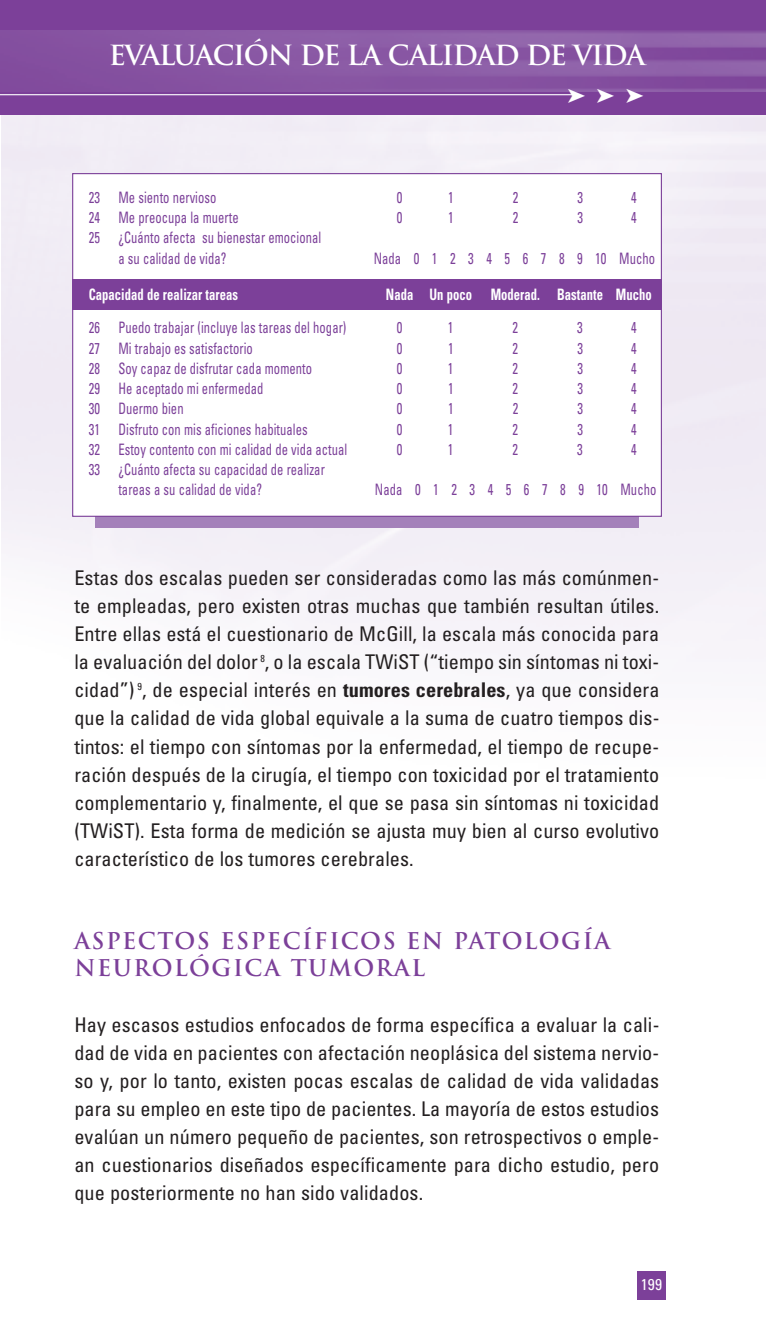
<style>
.page{position:relative;width:766px;height:1340px;background:#fff}
.page>*{position:absolute;margin:0;border:0;box-sizing:border-box;transform-origin:0 0}
.t1{font:700 27px "Trajan";letter-spacing:-.045em;color:#fff}
.t2{font:700 22.5px/27px "Trajan";letter-spacing:.065em;color:#7c4099}
.t3{font:20.47px "Zapf Dingbats ITC";color:#fff}
.t4{font:condensed 20.25px/28.1px "Univers";letter-spacing:.005em;color:#231f20;text-align:justify}
.t5{font:condensed 15.75px/20.2px "Univers";letter-spacing:.005em;color:#7c4099;scale:.8 1}
.t6{font:700 condensed 15.75px "Univers";letter-spacing:.005em;color:#fff;scale:.8 1}
.t7{font:condensed 15.75px "Univers";color:#fff}
.s1{font-weight:700}
</style>
<div class="page">
<img style="left:1px;top:115px;width:764px;height:544px">
<div style="left:637px;top:1270px;width:28px;height:29px;background:#7c4099"></div>
<div style="left:0;top:0;width:765px;height:115px;background:#7c4099"></div>
<img style="left:0;top:30px;width:765px;height:61px">
<hr style="left:0;top:94px;width:579px;height:1px;background:#fff">
<div style="left:96px;top:515px;width:542px;height:12px;background:#a481ba"></div>
<div style="left:73px;top:174px;width:588px;height:342px;background:#fff"></div>
<div style="left:72px;top:279px;width:589px;height:31px;background:#7c4099"></div>
<h1 class="t1" style="left:109px;top:40px;width:538px">EVALUACIÓN DE LA CALIDAD DE VIDA</h1>
<p class="t3" style="left:567px;top:84px;width:78px">➤➤➤</p>
<p class="t5" style="left:89px;top:188px;width:161px">23 Me siento nervioso</p>
<p class="t5" style="left:397px;top:188px;width:8px">0</p>
<p class="t5" style="left:448px;top:188px;width:8px">1</p>
<p class="t5" style="left:512px;top:188px;width:8px">2</p>
<p class="t5" style="left:577px;top:188px;width:8px">3</p>
<p class="t5" style="left:631px;top:188px;width:8px">4</p>
<p class="t5" style="left:89px;top:208px;width:189px">24 Me preocupa la muerte</p>
<p class="t5" style="left:397px;top:208px;width:8px">0</p>
<p class="t5" style="left:448px;top:208px;width:8px">1</p>
<p class="t5" style="left:512px;top:208px;width:8px">2</p>
<p class="t5" style="left:577px;top:208px;width:8px">3</p>
<p class="t5" style="left:631px;top:208px;width:8px">4</p>
<p class="t5" style="left:118px;top:229px;width:255px;text-indent:-30px">25 ¿Cuánto afecta su bienestar emocional a su calidad de vida?</p>
<p class="t5" style="left:373px;top:249px;width:353px">Nada 0 1 2 3 4 5 6 7 8 9 10 Mucho</p>
<p class="t6" style="left:89px;top:288px;width:188px">Capacidad de realizar tareas</p>
<p class="t6" style="left:386px;top:288px;width:333px">Nada Un poco Moderad. Bastante Mucho</p>
<p class="t5" style="left:89px;top:319px;width:323px">26 Puedo trabajar (incluye las tareas del hogar)</p>
<p class="t5" style="left:396px;top:319px;width:8px">0</p>
<p class="t5" style="left:448px;top:319px;width:8px">1</p>
<p class="t5" style="left:512px;top:319px;width:8px">2</p>
<p class="t5" style="left:577px;top:319px;width:8px">3</p>
<p class="t5" style="left:631px;top:319px;width:8px">4</p>
<p class="t5" style="left:89px;top:339px;width:206px">27 Mi trabajo es satisfactorio</p>
<p class="t5" style="left:397px;top:339px;width:8px">0</p>
<p class="t5" style="left:448px;top:339px;width:8px">1</p>
<p class="t5" style="left:512px;top:339px;width:8px">2</p>
<p class="t5" style="left:577px;top:339px;width:8px">3</p>
<p class="t5" style="left:631px;top:339px;width:8px">4</p>
<p class="t5" style="left:89px;top:359px;width:280px">28 Soy capaz de disfrutar cada momento</p>
<p class="t5" style="left:396px;top:359px;width:8px">0</p>
<p class="t5" style="left:448px;top:359px;width:8px">1</p>
<p class="t5" style="left:512px;top:359px;width:8px">2</p>
<p class="t5" style="left:577px;top:359px;width:8px">3</p>
<p class="t5" style="left:631px;top:359px;width:8px">4</p>
<p class="t5" style="left:89px;top:379px;width:220px">29 He aceptado mi enfermedad</p>
<p class="t5" style="left:397px;top:379px;width:8px">0</p>
<p class="t5" style="left:448px;top:379px;width:8px">1</p>
<p class="t5" style="left:512px;top:379px;width:8px">2</p>
<p class="t5" style="left:577px;top:379px;width:8px">3</p>
<p class="t5" style="left:631px;top:379px;width:8px">4</p>
<p class="t5" style="left:89px;top:400px;width:120px">30 Duermo bien</p>
<p class="t5" style="left:397px;top:400px;width:8px">0</p>
<p class="t5" style="left:448px;top:400px;width:8px">1</p>
<p class="t5" style="left:512px;top:400px;width:8px">2</p>
<p class="t5" style="left:577px;top:400px;width:8px">3</p>
<p class="t5" style="left:631px;top:400px;width:8px">4</p>
<p class="t5" style="left:89px;top:420px;width:275px">31 Disfruto con mis aficiones habituales</p>
<p class="t5" style="left:396px;top:420px;width:8px">0</p>
<p class="t5" style="left:448px;top:420px;width:8px">1</p>
<p class="t5" style="left:512px;top:420px;width:8px">2</p>
<p class="t5" style="left:577px;top:420px;width:8px">3</p>
<p class="t5" style="left:631px;top:420px;width:8px">4</p>
<p class="t5" style="left:89px;top:440px;width:324px">32 Estoy contento con mi calidad de vida actual</p>
<p class="t5" style="left:396px;top:440px;width:8px">0</p>
<p class="t5" style="left:448px;top:440px;width:8px">1</p>
<p class="t5" style="left:512px;top:440px;width:8px">2</p>
<p class="t5" style="left:577px;top:440px;width:8px">3</p>
<p class="t5" style="left:631px;top:440px;width:8px">4</p>
<p class="t5" style="left:118px;top:460px;width:259px;text-indent:-30px">33 ¿Cuánto afecta su capacidad de realizar tareas a su calidad de vida?</p>
<p class="t5" style="left:375px;top:481px;width:353px">Nada 0 1 2 3 4 5 6 7 8 9 10 Mucho</p>
<p class="t4" style="left:74px;top:565px;width:586px">Estas dos escalas pueden ser consideradas como las más comúnmen&shy;te empleadas, pero existen otras muchas que también resultan útiles.<br>Entre ellas está el cuestionario de McGill, la escala más conocida para la evaluación del dolor <sup>8</sup>, o la escala TWiST (“tiempo sin síntomas ni toxi&shy;cidad”) <sup>9</sup>, de especial interés en <span class="s1">tumores cerebrales</span>, ya que considera que la calidad de vida global equivale a la suma de cuatro tiempos dis&shy;tintos: el tiempo con síntomas por la enfermedad, el tiempo de recupe&shy;ración después de la cirugía, el tiempo con toxicidad por el tratamiento complementario y, finalmente, el que se pasa sin síntomas ni toxicidad (TWiST). Esta forma de medición se ajusta muy bien al curso evolutivo característico de los tumores cerebrales.</p>
<p class="t2" style="left:74px;top:928px;width:537px">ASPECTOS ESPECÍFICOS EN PATOLOGÍA<br>NEUROLÓGICA TUMORAL</p>
<p class="t4" style="left:74px;top:1012px;width:586px">Hay escasos estudios enfocados de forma específica a evaluar la cali&shy;dad de vida en pacientes con afectación neoplásica del sistema nervio&shy;so y, por lo tanto, existen pocas escalas de calidad de vida validadas para su empleo en este tipo de pacientes. La mayoría de estos estudios evalúan un número pequeño de pacientes, son retrospectivos o emple&shy;an cuestionarios diseñados específicamente para dicho estudio, pero que posteriormente no han sido validados.</p>
<p class="t7" style="left:640px;top:1278px;width:23px">199</p>
</div>
